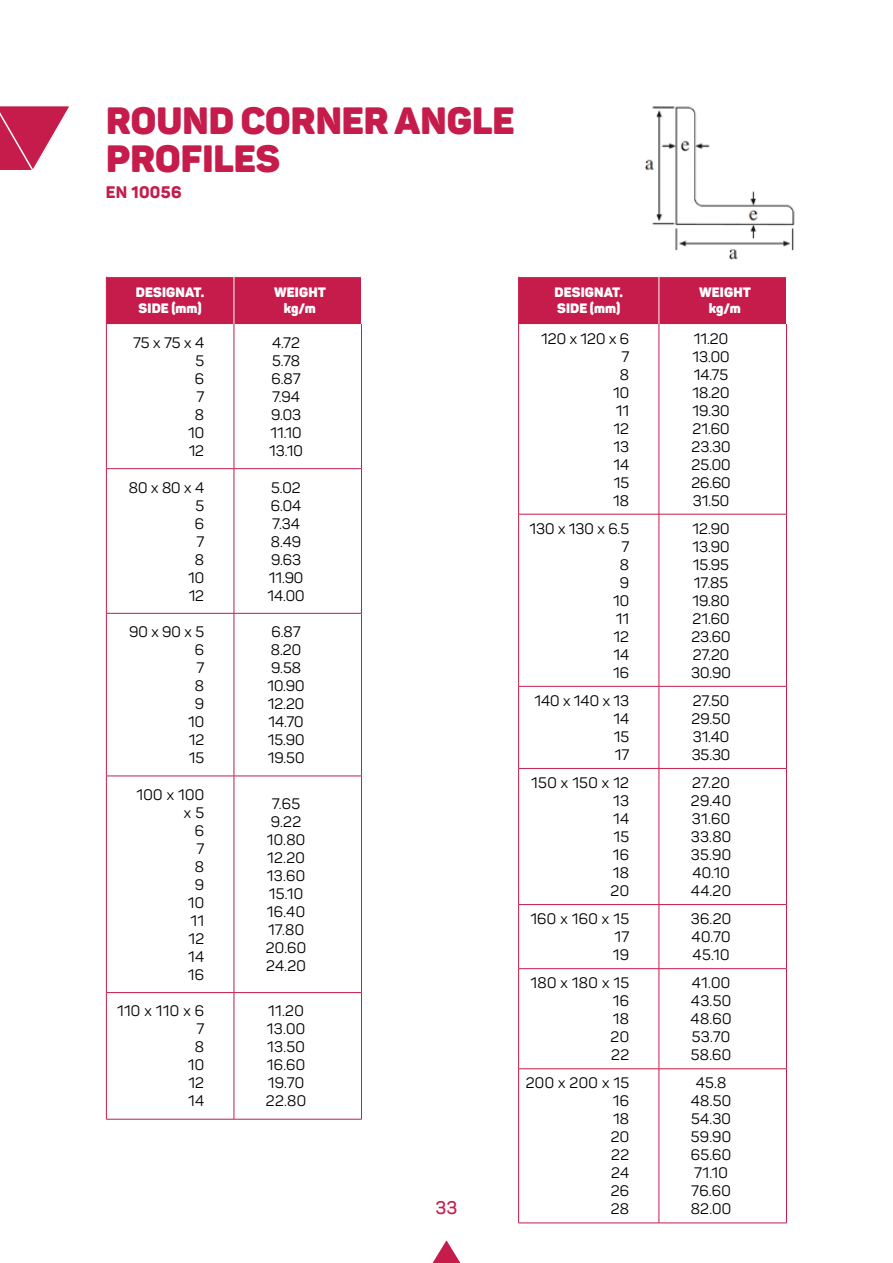
<style>
.page{position:relative;width:893px;height:1263px;background:#fff}
.page>*{position:absolute;margin:0;border:0;box-sizing:border-box;transform-origin:0 0}
.t1{font:900 37.5px/37.5px "Panton";color:#c51c4b}
.t2{font:600 18px "Panton";color:#c51c4b}
.t3{font:800 16.5px "Panton";letter-spacing:.02em;color:#c41c4a}
.t4{font:15px/18px "Panton";letter-spacing:.02em;color:#000;text-align:justify}
.t5{font:15px/18px "Panton";color:#000}
.t6{font:900 13.5px/16.2px "Panton";letter-spacing:.01em;color:#fff}
</style>
<div class="page">
<svg style="left:433px;top:1240px;width:27px;height:23px"></svg>
<svg style="left:0;top:105px;width:72px;height:65px"></svg>
<img style="left:645px;top:106px;width:150px;height:154px">
<div style="left:107px;top:277px;width:254px;height:47px;background:#c51c4b"></div>
<hr style="left:106px;top:468px;width:128px;height:1px;background:#c51c4b">
<hr style="left:234px;top:468px;width:128px;height:1px;background:#c51c4b">
<hr style="left:106px;top:613px;width:128px;height:1px;background:#c51c4b">
<hr style="left:234px;top:613px;width:128px;height:1px;background:#c51c4b">
<hr style="left:106px;top:776px;width:128px;height:1px;background:#c51c4b">
<hr style="left:234px;top:776px;width:128px;height:1px;background:#c51c4b">
<hr style="left:106px;top:992px;width:128px;height:1px;background:#c51c4b">
<hr style="left:234px;top:992px;width:128px;height:1px;background:#c51c4b">
<hr style="left:106px;top:1119px;width:128px;height:1px;background:#c51c4b">
<hr style="left:234px;top:1119px;width:128px;height:1px;background:#c51c4b">
<hr style="left:106px;top:324px;width:1px;height:144px;background:#c51c4b">
<hr style="left:234px;top:324px;width:1px;height:144px;background:#c51c4b">
<hr style="left:361px;top:324px;width:1px;height:144px;background:#c51c4b">
<hr style="left:106px;top:469px;width:1px;height:144px;background:#c51c4b">
<hr style="left:234px;top:469px;width:1px;height:144px;background:#c51c4b">
<hr style="left:361px;top:469px;width:1px;height:144px;background:#c51c4b">
<hr style="left:106px;top:613px;width:1px;height:163px;background:#c51c4b">
<hr style="left:234px;top:613px;width:1px;height:163px;background:#c51c4b">
<hr style="left:361px;top:613px;width:1px;height:163px;background:#c51c4b">
<hr style="left:106px;top:776px;width:1px;height:216px;background:#c51c4b">
<hr style="left:234px;top:776px;width:1px;height:216px;background:#c51c4b">
<hr style="left:361px;top:776px;width:1px;height:216px;background:#c51c4b">
<hr style="left:106px;top:993px;width:1px;height:126px;background:#c51c4b">
<hr style="left:234px;top:993px;width:1px;height:126px;background:#c51c4b">
<hr style="left:361px;top:993px;width:1px;height:126px;background:#c51c4b">
<hr style="left:234px;top:277px;width:1px;height:47px;background:#fff">
<hr style="left:106px;top:277px;width:1px;height:47px;background:#c51c4b">
<div style="left:519px;top:277px;width:267px;height:47px;background:#c51c4b"></div>
<hr style="left:518px;top:514px;width:141px;height:1px;background:#c51c4b">
<hr style="left:659px;top:514px;width:128px;height:1px;background:#c51c4b">
<hr style="left:518px;top:686px;width:141px;height:1px;background:#c51c4b">
<hr style="left:659px;top:686px;width:128px;height:1px;background:#c51c4b">
<hr style="left:518px;top:768px;width:141px;height:1px;background:#c51c4b">
<hr style="left:659px;top:768px;width:128px;height:1px;background:#c51c4b">
<hr style="left:518px;top:904px;width:141px;height:1px;background:#c51c4b">
<hr style="left:659px;top:904px;width:128px;height:1px;background:#c51c4b">
<hr style="left:518px;top:968px;width:141px;height:1px;background:#c51c4b">
<hr style="left:659px;top:968px;width:128px;height:1px;background:#c51c4b">
<hr style="left:518px;top:1068px;width:141px;height:1px;background:#c51c4b">
<hr style="left:659px;top:1068px;width:128px;height:1px;background:#c51c4b">
<hr style="left:518px;top:1223px;width:141px;height:1px;background:#c51c4b">
<hr style="left:659px;top:1223px;width:128px;height:1px;background:#c51c4b">
<hr style="left:518px;top:324px;width:1px;height:190px;background:#c51c4b">
<hr style="left:659px;top:324px;width:1px;height:190px;background:#c51c4b">
<hr style="left:786px;top:324px;width:1px;height:190px;background:#c51c4b">
<hr style="left:518px;top:514px;width:1px;height:172px;background:#c51c4b">
<hr style="left:659px;top:514px;width:1px;height:172px;background:#c51c4b">
<hr style="left:786px;top:514px;width:1px;height:172px;background:#c51c4b">
<hr style="left:518px;top:686px;width:1px;height:82px;background:#c51c4b">
<hr style="left:659px;top:686px;width:1px;height:82px;background:#c51c4b">
<hr style="left:786px;top:686px;width:1px;height:82px;background:#c51c4b">
<hr style="left:518px;top:769px;width:1px;height:135px;background:#c51c4b">
<hr style="left:659px;top:769px;width:1px;height:135px;background:#c51c4b">
<hr style="left:786px;top:769px;width:1px;height:135px;background:#c51c4b">
<hr style="left:518px;top:905px;width:1px;height:63px;background:#c51c4b">
<hr style="left:659px;top:905px;width:1px;height:63px;background:#c51c4b">
<hr style="left:786px;top:905px;width:1px;height:63px;background:#c51c4b">
<hr style="left:518px;top:969px;width:1px;height:99px;background:#c51c4b">
<hr style="left:659px;top:969px;width:1px;height:99px;background:#c51c4b">
<hr style="left:786px;top:969px;width:1px;height:99px;background:#c51c4b">
<hr style="left:518px;top:1069px;width:1px;height:154px;background:#c51c4b">
<hr style="left:659px;top:1069px;width:1px;height:154px;background:#c51c4b">
<hr style="left:786px;top:1069px;width:1px;height:154px;background:#c51c4b">
<hr style="left:659px;top:277px;width:1px;height:47px;background:#fff">
<hr style="left:518px;top:277px;width:1px;height:47px;background:#c51c4b">
<h1 class="t1" style="left:106px;top:101px;width:410px">ROUND CORNER ANGLE<br>PROFILES</h1>
<p class="t3" style="left:106px;top:182px;width:78px">EN 10056</p>
<p class="t6" style="left:136px;top:284px;width:70px">DESIGNAT.<br>SIDE (mm)</p>
<p class="t6" style="left:274px;top:284px;width:53px;text-align:center">WEIGHT kg/m</p>
<p class="t4" style="left:133px;top:334px;width:73px;text-align:right">75 x 75 x 4<br>5<br>6<br>7<br>8<br>10<br>12</p>
<p class="t5" style="left:269px;top:334px;width:35px">4.72<br>5.78<br>6.87<br>7.94<br>9.03<br>11.10<br>13.10</p>
<p class="t4" style="left:129px;top:478px;width:77px;text-align:right">80 x 80 x 4<br>5<br>6<br>7<br>8<br>10<br>12</p>
<p class="t5" style="left:268px;top:478px;width:38px;text-align:center">5.02<br>6.04<br>7.34<br>8.49<br>9.63<br>11.90<br>14.00</p>
<p class="t4" style="left:129px;top:623px;width:76px;text-align:right">90 x 90 x 5<br>6<br>7<br>8<br>9<br>10<br>12<br>15</p>
<p class="t5" style="left:267px;top:623px;width:39px">6.87<br>8.20<br>9.58<br>10.90<br>12.20<br>14.70<br>15.90<br>19.50</p>
<p class="t4" style="left:137px;top:785px;width:69px;text-align:right">100 x 100 x 5<br>6<br>7<br>8<br>9<br>10<br>11<br>12<br>14<br>16</p>
<p class="t4" style="left:266px;top:794px;width:42px;text-align:center">7.65<br>9.22<br>10.80<br>12.20<br>13.60<br>15.10<br>16.40<br>17.80<br>20.60<br>24.20</p>
<p class="t4" style="left:117px;top:1002px;width:89px;text-align:right">110 x 110 x 6<br>7<br>8<br>10<br>12<br>14</p>
<p class="t4" style="left:266px;top:1002px;width:42px;text-align:left">11.20<br>13.00<br>13.50<br>16.60<br>19.70<br>22.80</p>
<p class="t2" style="left:436px;top:1196px;width:23px">33</p>
<p class="t6" style="left:554px;top:284px;width:70px">DESIGNAT.<br>SIDE (mm)</p>
<p class="t6" style="left:699px;top:284px;width:53px;text-align:center">WEIGHT kg/m</p>
<p class="t5" style="left:541px;top:329px;width:89px;text-align:right">120 x 120 x 6<br>7<br>8<br>10<br>11<br>12<br>13<br>14<br>15<br>18</p>
<p class="t5" style="left:691px;top:329px;width:41px">11.20<br>13.00<br>14.75<br>18.20<br>19.30<br>21.60<br>23.30<br>25.00<br>26.60<br>31.50</p>
<p class="t5" style="left:529px;top:519px;width:101px;text-align:right">130 x 130 x 6.5<br>7<br>8<br>9<br>10<br>11<br>12<br>14<br>16</p>
<p class="t5" style="left:691px;top:519px;width:41px">12.90<br>13.90<br>15.95<br>17.85<br>19.80<br>21.60<br>23.60<br>27.20<br>30.90</p>
<p class="t4" style="left:613px;top:692px;width:17px;text-indent:-79px">140 x 140 x 13<br>14<br>15<br>17</p>
<p class="t4" style="left:692px;top:692px;width:40px">27.50<br>29.50<br>31.40<br>35.30</p>
<p class="t4" style="left:611px;top:774px;width:20px;text-indent:-79px">150 x 150 x 12<br>13<br>14<br>15<br>16<br>18<br>20</p>
<p class="t4" style="left:691px;top:774px;width:42px">27.20<br>29.40<br>31.60<br>33.80<br>35.90<br>40.10<br>44.20</p>
<p class="t4" style="left:613px;top:910px;width:18px;text-indent:-83px">160 x 160 x 15<br>17<br>19</p>
<p class="t4" style="left:691px;top:910px;width:42px">36.20<br>40.70<br>45.10</p>
<p class="t4" style="left:611px;top:974px;width:20px;text-indent:-80px">180 x 180 x 15<br>16<br>18<br>20<br>22</p>
<p class="t4" style="left:691px;top:974px;width:42px">41.00<br>43.50<br>48.60<br>53.70<br>58.60</p>
<p class="t4" style="left:611px;top:1074px;width:20px;text-indent:-85px">200 x 200 x 15<br>16<br>18<br>20<br>22<br>24<br>26<br>28</p>
<p class="t4" style="left:691px;top:1074px;width:42px;text-align:center">45.8<br>48.50<br>54.30<br>59.90<br>65.60<br>71.10<br>76.60<br>82.00</p>
</div>
